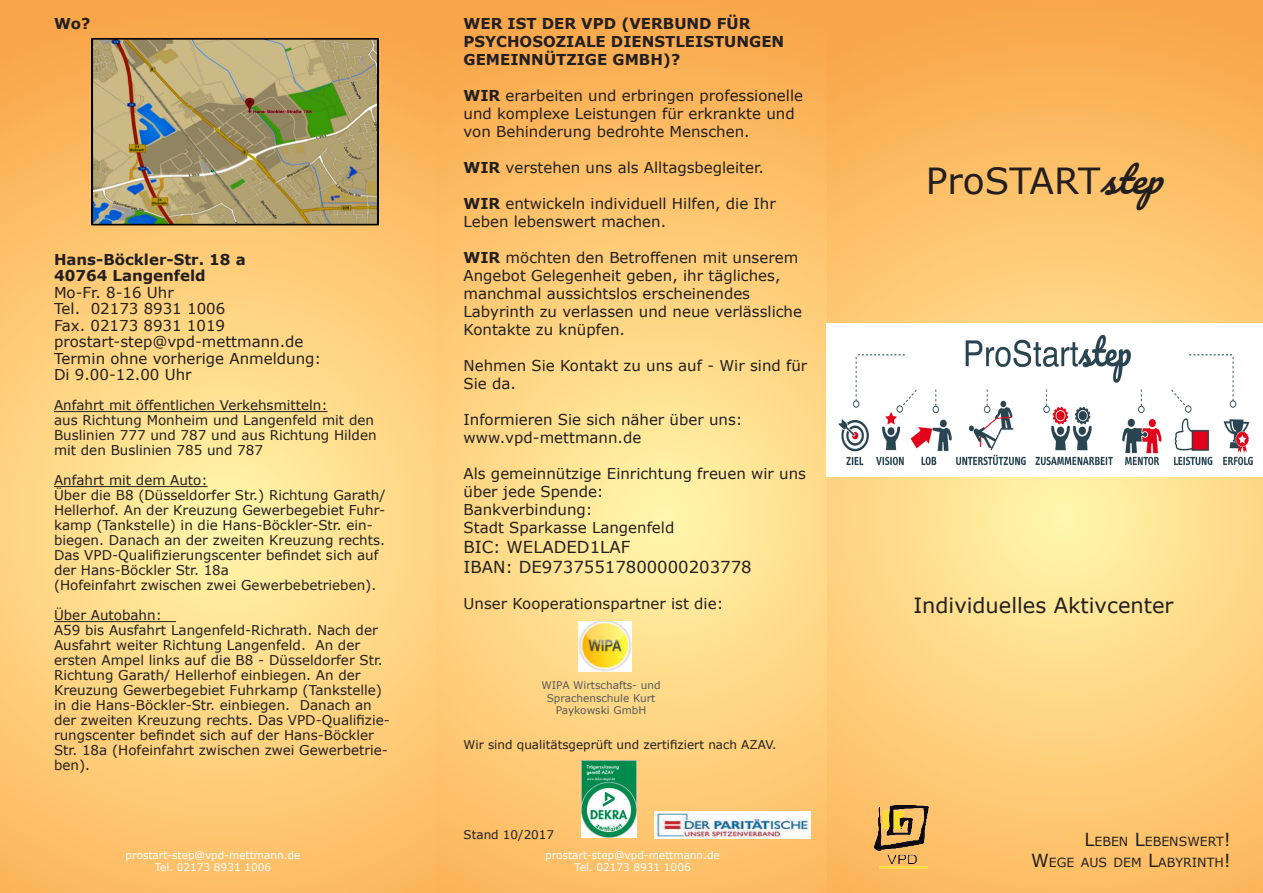
<style>
.page{position:relative;width:1263px;height:893px;background:#fff}
.page>*{position:absolute;margin:0;border:0;box-sizing:border-box;transform-origin:0 0}
.t1{font:36px "Verdana";color:#231f20}
.t2{font:21px "Verdana";color:#231f20}
.t3{font:16.5px "Verdana";color:#231f20}
.t4{font:15px/18px "Verdana";color:#231f20}
.t5{font:700 15px/18px "Verdana";color:#231f20}
.t6{font:13.5px/15px "Verdana";color:#231f20}
.t7{font:12.6px "Verdana";color:#231f20}
.t8{font:12px "Verdana";color:#231f20}
.t9{font:10.5px "Verdana";color:#fff}
.t10{font:10.5px/12.6px "Verdana";color:#57585a;text-align:center}
.s1{font-weight:700}
.s2{font-family:"Pacifico";font-style:italic}
.s3{font-size:18px}
</style>
<div class="page">
<img style="left:0;top:0;width:1263px;height:893px">
<hr style="left:54px;top:411px;width:274px;height:1px;background:#231f20">
<hr style="left:54px;top:486px;width:154px;height:1px;background:#231f20">
<hr style="left:54px;top:621px;width:122px;height:1px;background:#231f20">
<img style="left:872px;top:804px;width:60px;height:66px">
<img style="left:655px;top:811px;width:155px;height:28px">
<img style="left:92px;top:38px;width:287px;height:188px">
<img style="left:579px;top:621px;width:52px;height:50px">
<img style="left:827px;top:324px;width:436px;height:152px">
<img style="left:581px;top:760px;width:55px;height:77px">
<p class="t5" style="left:54px;top:15px;width:38px">Wo?</p>
<p class="t5" style="left:54px;top:250px;width:193px">Hans-Böckler-Str. 18 a</p>
<p class="t5" style="left:54px;top:267px;width:153px">40764 Langenfeld</p>
<p class="t4" style="left:54px;top:283px;width:121px">Mo-Fr. 8-16 Uhr</p>
<p class="t4" style="left:54px;top:300px;width:173px">Tel. 02173 8931 1006</p>
<p class="t4" style="left:54px;top:316px;width:173px">Fax. 02173 8931 1019</p>
<p class="t4" style="left:54px;top:333px;width:251px">prostart-step@vpd-mettmann.de</p>
<p class="t4" style="left:54px;top:350px;width:269px;line-height:16.5px">Termin ohne vorherige Anmeldung:<br>Di 9.00-12.00 Uhr</p>
<p class="t6" style="left:54px;top:398px;width:275px">Anfahrt mit öffentlichen Verkehsmitteln:</p>
<p class="t6" style="left:54px;top:413px;width:324px">aus Richtung Monheim und Langenfeld mit den<br>Buslinien 777 und 787 und aus Richtung Hilden mit den Buslinien 785 und 787</p>
<p class="t6" style="left:54px;top:473px;width:155px">Anfahrt mit dem Auto:</p>
<p class="t6" style="left:54px;top:488px;width:333px">Über die B8 (Düsseldorfer Str.) Richtung Garath/ Hellerhof. An der Kreuzung Gewerbegebiet Fuhr&shy;kamp (Tankstelle) in die Hans-Böckler-Str. ein&shy;biegen. Danach an der zweiten Kreuzung rechts.<br>Das VPD-Qualifizierungscenter befindet sich auf der Hans-Böckler Str. 18a</p>
<p class="t6" style="left:54px;top:578px;width:324px">(Hofeinfahrt zwischen zwei Gewerbebetrieben).</p>
<p class="t6" style="left:54px;top:608px;width:109px">Über Autobahn:</p>
<p class="t6" style="left:54px;top:623px;width:337px">A59 bis Ausfahrt Langenfeld-Richrath. Nach der Ausfahrt weiter Richtung Langenfeld. An der ersten Ampel links auf die B8 - Düsseldorfer Str.<br>Richtung Garath/ Hellerhof einbiegen. An der Kreuzung Gewerbegebiet Fuhrkamp (Tankstelle) in die Hans-Böckler-Str. einbiegen. Danach an der zweiten Kreuzung rechts. Das VPD-Qualifizie&shy;rungscenter befindet sich auf der Hans-Böckler Str. 18a (Hofeinfahrt zwischen zwei Gewerbetrie&shy;ben).</p>
<p class="t9" style="left:126px;top:847px;width:176px">prostart-step@vpd-mettmann.de</p>
<p class="t9" style="left:155px;top:860px;width:118px">Tel. 02173 8931 1006</p>
<p class="t5" style="left:463px;top:14px;width:322px">WER IST DER VPD (VERBUND FÜR<br>PSYCHOSOZIALE DIENSTLEISTUNGEN<br>GEMEINNÜTZIGE GMBH)?</p>
<p class="t4" style="left:463px;top:86px;width:341px"><span class="s1">WIR</span> erarbeiten und erbringen professionelle und komplexe Leistungen für erkrankte und von Behinderung bedrohte Menschen.</p>
<p class="t4" style="left:463px;top:158px;width:302px"><span class="s1">WIR</span> verstehen uns als Alltagsbegleiter.</p>
<p class="t4" style="left:463px;top:194px;width:314px"><span class="s1">WIR</span> entwickeln individuell Hilfen, die Ihr<br>Leben lebenswert machen.</p>
<p class="t4" style="left:463px;top:248px;width:336px"><span class="s1">WIR</span> möchten den Betroffenen mit unserem<br>Angebot Gelegenheit geben, ihr tägliches, manchmal aussichtslos erscheinendes</p>
<p class="t4" style="left:463px;top:302px;width:340px">Labyrinth zu verlassen und neue verlässliche<br>Kontakte zu knüpfen.</p>
<p class="t4" style="left:463px;top:356px;width:345px">Nehmen Sie Kontakt zu uns auf - Wir sind für<br>Sie da.</p>
<p class="t4" style="left:463px;top:410px;width:281px">Informieren Sie sich näher über uns:</p>
<p class="t4" style="left:463px;top:428px;width:179px">www.vpd-mettmann.de</p>
<p class="t4" style="left:463px;top:464px;width:344px">Als gemeinnützige Einrichtung freuen wir uns über jede Spende:<br>Bankverbindung:</p>
<p class="t4" style="left:463px;top:518px;width:212px">Stadt Sparkasse Langenfeld</p>
<p class="t3" style="left:463px;top:535px;width:168px">BIC: WELADED1LAF</p>
<p class="t3" style="left:463px;top:555px;width:290px">IBAN: DE97375517800000203778</p>
<p class="t4" style="left:463px;top:594px;width:261px">Unser Kooperationspartner ist die:</p>
<p class="t10" style="left:541px;top:679px;width:121px">WIPA Wirtschafts- und<br>Sprachenschule Kurt<br>Paykowski GmbH</p>
<p class="t8" style="left:463px;top:736px;width:314px">Wir sind qualitätsgeprüft und zertifiziert nach AZAV.</p>
<p class="t8" style="left:463px;top:826px;width:92px">Stand 10/2017</p>
<p class="t9" style="left:545px;top:847px;width:176px">prostart-step@vpd-mettmann.de</p>
<p class="t9" style="left:574px;top:860px;width:118px">Tel. 02173 8931 1006</p>
<p class="t1" style="left:926px;top:156px;width:261px">ProSTART<span class="s2">step</span></p>
<p class="t2" style="left:913px;top:591px;width:262px">Individuelles Aktivcenter</p>
<p class="t7" style="left:1084px;top:832px;width:148px"><span class="s3">L</span>EBEN <span class="s3">L</span>EBENSWERT<span class="s3">!</span></p>
<p class="t7" style="left:1031px;top:853px;width:202px"><span class="s3">W</span>EGE AUS DEM <span class="s3">L</span>ABYRINTH<span class="s3">!</span></p>
</div>
